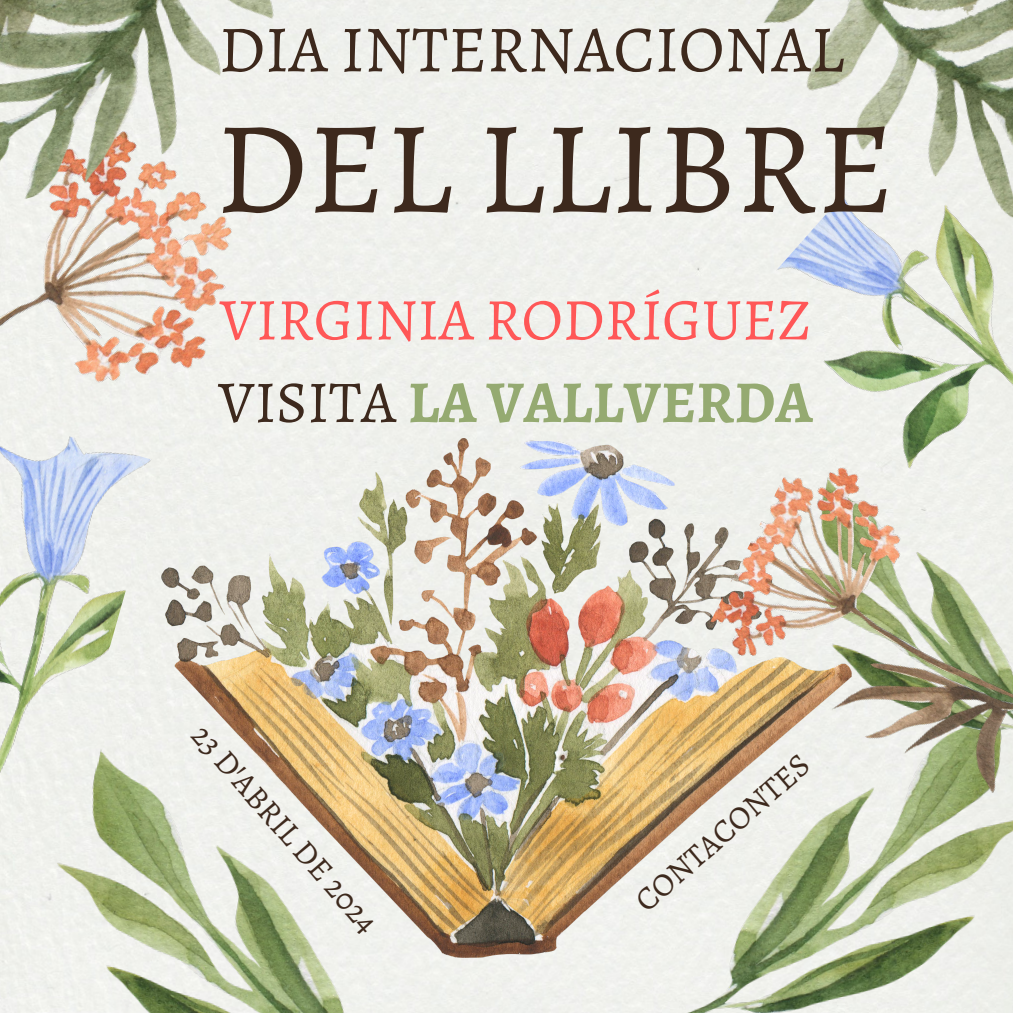
<style>
.page{position:relative;width:1013px;height:1013px;background:#fff}
.page>*{position:absolute;margin:0;border:0;box-sizing:border-box;transform-origin:0 0}
.t1{font:131.12px "Alegreya";color:#3d291d}
.t2{font:66px "Alegreya";color:#3d291d}
.t3{font:59.38px/82.5px "Alegreya";color:#ff5757}
.t4{font:32px "Alegreya";color:#3d291d}
.s1{color:#3d291d}
.s2{font-weight:700;color:#95aa71}
</style>
<div class="page">
<img style="left:313px;top:438px;width:382px;height:519px">
<img style="left:736px;top:294px;width:276px;height:117px">
<img style="left:0;top:294px;width:313px;height:451px">
<img style="left:28px;top:745px;width:478px;height:267px">
<img style="left:586px;top:698px;width:426px;height:314px">
<img style="left:0;top:0;width:422px;height:294px">
<img style="left:609px;top:0;width:403px;height:294px">
<img style="left:695px;top:411px;width:317px;height:479px">
<img style="left:0;top:411px;width:162px;height:457px">
<p class="t2" style="left:219px;top:4px;width:627px">DIA INTERNACIONAL</p>
<p class="t1" style="left:215px;top:78px;width:680px">DEL LLIBRE</p>
<p class="t3" style="left:218px;top:278px;width:595px">VIRGINIA RODRÍGUEZ<br><span class="s1">VISITA</span> <span class="s2">LA VALLVERDA</span></p>
<p class="t4" style="left:214px;top:714px;width:266px;rotate:49deg">23 D’ABRIL DE 2024</p>
<p class="t4" style="left:625px;top:888px;width:222px;rotate:-41deg">CONTACONTES</p>
</div>
